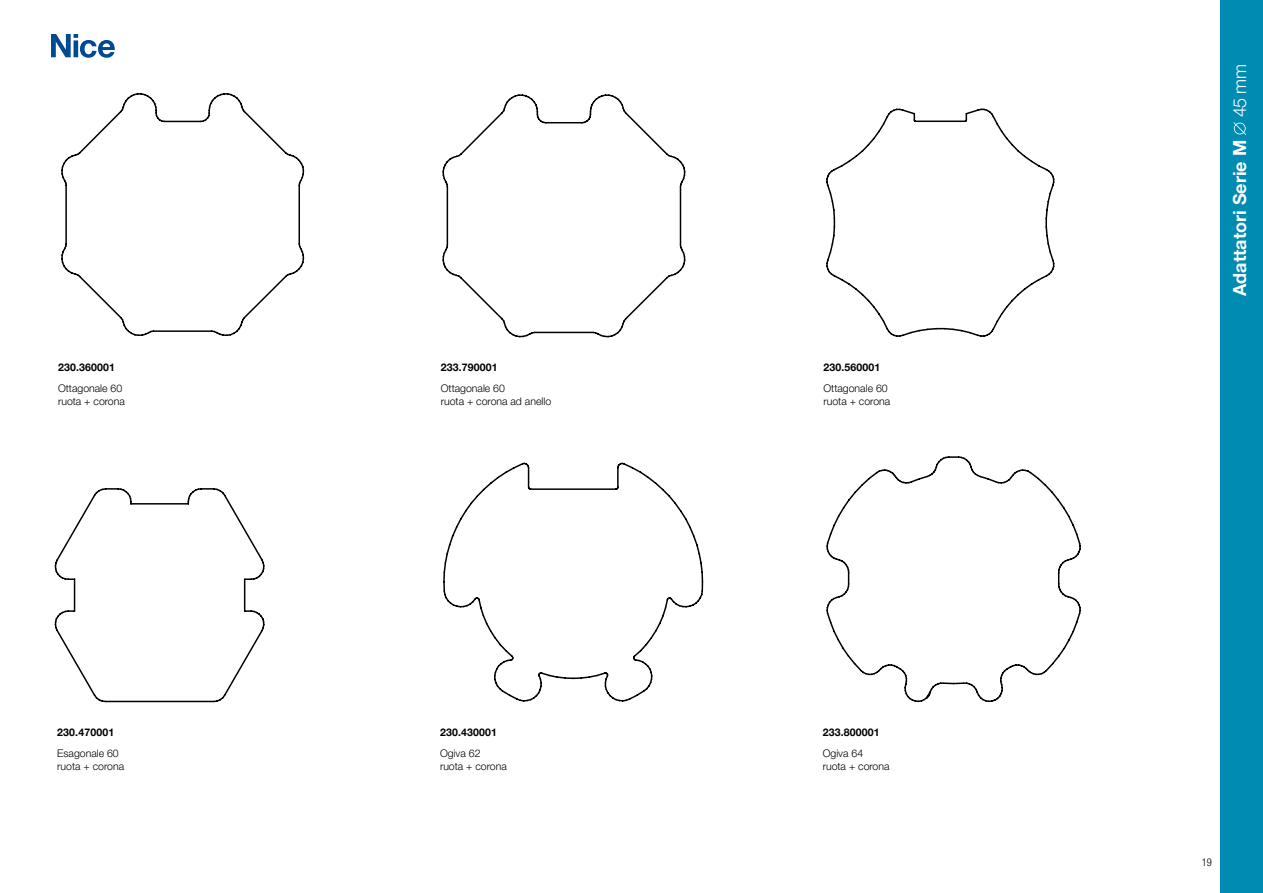
<style>
.page{position:relative;width:1263px;height:893px;background:#fff}
.page>*{position:absolute;margin:0;border:0;box-sizing:border-box;transform-origin:0 0}
.t1{font:700 18px "Helvetica Neue LT Pro";color:#fff}
.t2{font:300 18px "Helvetica Neue LT Pro";color:#fff}
.t3{font:300 10.5px/12.6px "Helvetica Neue LT Pro";color:#000}
.t4{font:700 10.5px "Helvetica Neue LT Pro";letter-spacing:.015em;color:#000}
.t5{font:300 condensed 10.5px "Helvetica Neue LT Pro";color:#000}
</style>
<div class="page">
<div style="left:1220px;top:0;width:43px;height:893px;background:#008bb2"></div>
<svg style="left:51px;top:34px;width:64px;height:24px"></svg>
<svg style="left:61px;top:93px;width:244px;height:243px"></svg>
<svg style="left:442px;top:94px;width:244px;height:244px"></svg>
<svg style="left:826px;top:108px;width:229px;height:229px"></svg>
<svg style="left:54px;top:488px;width:211px;height:215px"></svg>
<svg style="left:443px;top:462px;width:261px;height:240px"></svg>
<svg style="left:826px;top:469px;width:255px;height:234px"></svg>
<svg style="left:924px;top:456px;width:89px;height:245px"></svg>
<svg style="left:1233px;top:122px;width:13px;height:13px"></svg>
<p class="t4" style="left:58px;top:361px;width:58px">230.360001</p>
<p class="t4" style="left:441px;top:361px;width:58px">233.790001</p>
<p class="t4" style="left:823px;top:361px;width:58px">230.560001</p>
<p class="t3" style="left:58px;top:382px;width:68px">Ottagonale 60 ruota + corona</p>
<p class="t3" style="left:441px;top:382px;width:112px">Ottagonale 60<br>ruota + corona ad anello</p>
<p class="t3" style="left:823px;top:382px;width:68px">Ottagonale 60 ruota + corona</p>
<p class="t4" style="left:57px;top:726px;width:58px">230.470001</p>
<p class="t4" style="left:440px;top:726px;width:58px">230.430001</p>
<p class="t4" style="left:823px;top:726px;width:58px">233.800001</p>
<p class="t3" style="left:57px;top:747px;width:68px">Esagonale 60 ruota + corona</p>
<p class="t3" style="left:440px;top:747px;width:68px">Ogiva 62<br>ruota + corona</p>
<p class="t3" style="left:823px;top:747px;width:68px">Ogiva 64<br>ruota + corona</p>
<h1 class="t2" style="left:1229px;top:117px;width:55px;rotate:-90deg">45 mm</h1>
<h1 class="t1" style="left:1228px;top:296px;width:157px;rotate:-90deg">Adattatori Serie M</h1>
<p class="t5" style="left:1202px;top:857px;width:12px">19</p>
</div>
